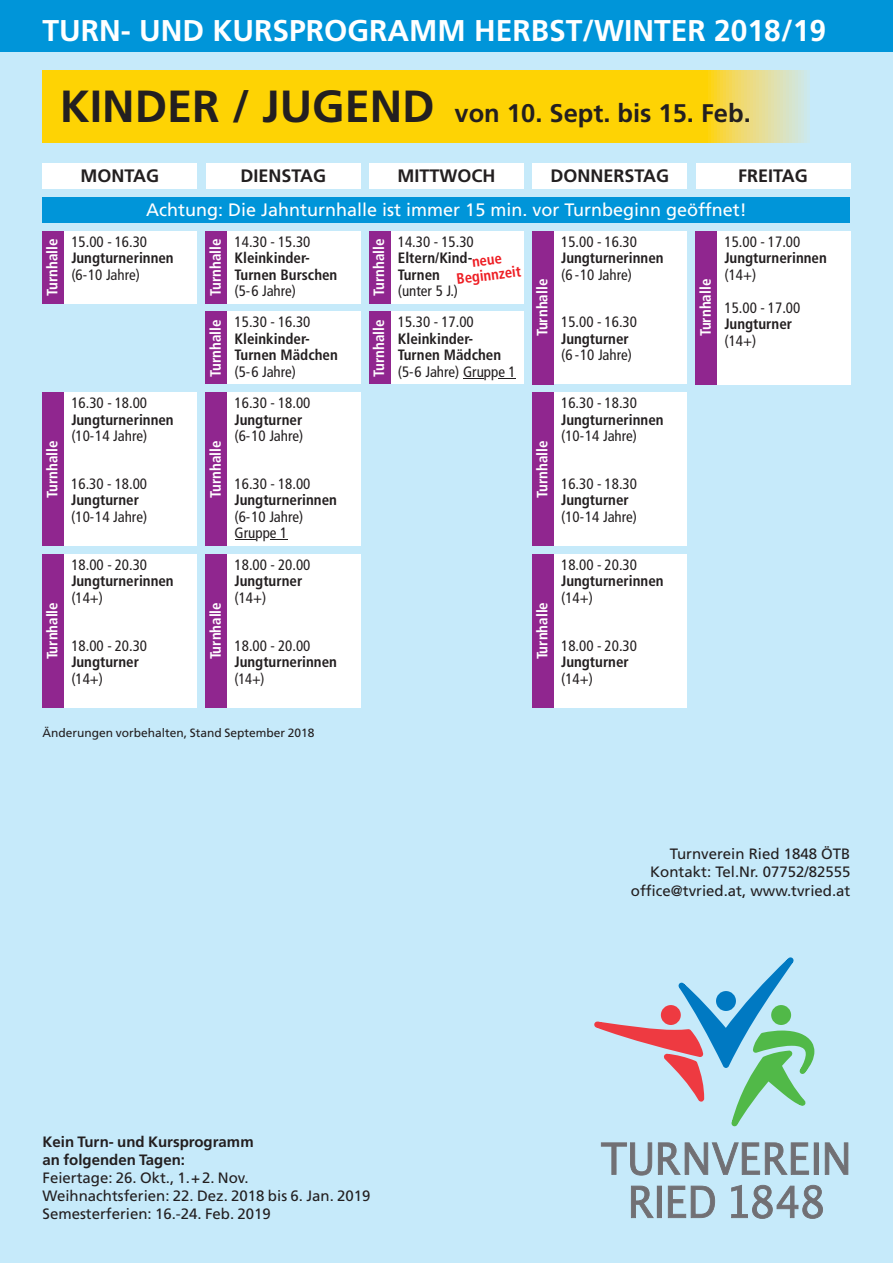
<style>
.page{position:relative;width:893px;height:1263px;background:#fff}
.page>*{position:absolute;margin:0;border:0;box-sizing:border-box;transform-origin:0 0}
.t1{font:700 30px "Frutiger";color:#fff}
.t2{font:700 25.5px "Frutiger";color:#231f20}
.t3{font:18px "Frutiger";color:#fff}
.t4{font:700 18px "Frutiger";color:#231f20}
.t5{font:condensed 15px/16.5px "Frutiger";color:#231f20}
.t6{font:700 condensed 15px/16.5px "Frutiger";color:#231f20}
.t7{font:15px/18px "Frutiger";color:#231f20;text-align:right}
.t8{font:700 condensed 15px "Frutiger";color:#fff}
.t9{font:700 15px/18px "Frutiger";color:#231f20}
.t10{font:700 condensed 15px/15px "Frutiger";color:#ee1d23;text-align:center}
.t11{font:condensed 15px "Frutiger";color:#231f20;scale:.96 1}
.t12{font:12px "Frutiger";color:#231f20}
.s1{font-size:45px}
</style>
<div class="page">
<div style="left:0;top:51px;width:893px;height:1212px;background:#c6eafa"></div>
<div style="left:0;top:0;width:893px;height:51px;background:#0095d9"></div>
<svg style="left:43px;top:70px;width:766px;height:72px"></svg>
<div style="left:43px;top:164px;width:154px;height:25px;background:#fff"></div>
<div style="left:206px;top:164px;width:155px;height:25px;background:#fff"></div>
<div style="left:369px;top:164px;width:155px;height:25px;background:#fff"></div>
<div style="left:532px;top:164px;width:155px;height:25px;background:#fff"></div>
<div style="left:696px;top:164px;width:154px;height:25px;background:#fff"></div>
<div style="left:206px;top:473px;width:155px;height:73px;background:#fff"></div>
<div style="left:206px;top:393px;width:155px;height:88px;background:#fff"></div>
<div style="left:206px;top:393px;width:21px;height:153px;background:#90268f"></div>
<div style="left:43px;top:554px;width:154px;height:92px;background:#fff"></div>
<div style="left:43px;top:635px;width:154px;height:72px;background:#fff"></div>
<div style="left:43px;top:554px;width:21px;height:153px;background:#90268f"></div>
<div style="left:206px;top:554px;width:155px;height:88px;background:#fff"></div>
<div style="left:206px;top:635px;width:155px;height:72px;background:#fff"></div>
<div style="left:206px;top:554px;width:21px;height:153px;background:#90268f"></div>
<div style="left:43px;top:231px;width:154px;height:72px;background:#fff"></div>
<div style="left:43px;top:231px;width:21px;height:72px;background:#90268f"></div>
<div style="left:532px;top:393px;width:155px;height:153px;background:#fff"></div>
<div style="left:532px;top:393px;width:22px;height:153px;background:#90268f"></div>
<div style="left:532px;top:231px;width:155px;height:91px;background:#fff"></div>
<div style="left:532px;top:312px;width:155px;height:72px;background:#fff"></div>
<div style="left:532px;top:231px;width:22px;height:153px;background:#90268f"></div>
<div style="left:43px;top:197px;width:807px;height:26px;background:#0095d9"></div>
<div style="left:206px;top:231px;width:155px;height:72px;background:#fff"></div>
<div style="left:206px;top:231px;width:21px;height:72px;background:#90268f"></div>
<div style="left:206px;top:312px;width:155px;height:72px;background:#fff"></div>
<div style="left:206px;top:312px;width:21px;height:72px;background:#90268f"></div>
<div style="left:532px;top:554px;width:155px;height:153px;background:#fff"></div>
<div style="left:532px;top:554px;width:22px;height:153px;background:#90268f"></div>
<div style="left:696px;top:231px;width:154px;height:153px;background:#fff"></div>
<div style="left:696px;top:231px;width:21px;height:153px;background:#90268f"></div>
<div style="left:43px;top:393px;width:154px;height:153px;background:#fff"></div>
<div style="left:43px;top:393px;width:21px;height:153px;background:#90268f"></div>
<svg style="left:601px;top:1142px;width:51px;height:33px"></svg>
<svg style="left:658px;top:1142px;width:161px;height:33px"></svg>
<svg style="left:825px;top:1142px;width:23px;height:33px"></svg>
<svg style="left:631px;top:1186px;width:31px;height:32px"></svg>
<svg style="left:668px;top:1186px;width:47px;height:32px"></svg>
<svg style="left:731px;top:1185px;width:92px;height:34px"></svg>
<svg style="left:594px;top:957px;width:221px;height:170px"></svg>
<div style="left:369px;top:231px;width:155px;height:72px;background:#fff"></div>
<div style="left:369px;top:231px;width:21px;height:72px;background:#90268f"></div>
<div style="left:369px;top:312px;width:155px;height:72px;background:#fff"></div>
<svg style="left:463px;top:378px;width:21px;height:1px"></svg>
<svg style="left:498px;top:378px;width:18px;height:1px"></svg>
<div style="left:369px;top:312px;width:21px;height:72px;background:#90268f"></div>
<h1 class="t1" style="left:43px;top:13px;width:785px">TURN- UND KURSPROGRAMM HERBST/WINTER 2018/19</h1>
<h2 class="t2" style="left:60px;top:98px;width:692px"><span class="s1">KINDER / JUGEND</span> von 10. Sept. bis 15. Feb.</h2>
<p class="t8" style="left:43px;top:296px;width:59px;rotate:-90deg">Turnhalle</p>
<p class="t8" style="left:43px;top:498px;width:59px;rotate:-90deg">Turnhalle</p>
<p class="t8" style="left:43px;top:659px;width:59px;rotate:-90deg">Turnhalle</p>
<p class="t4" style="left:81px;top:166px;width:80px">MONTAG</p>
<p class="t4" style="left:240px;top:166px;width:87px">DIENSTAG</p>
<p class="t4" style="left:397px;top:166px;width:100px">MITTWOCH</p>
<p class="t4" style="left:550px;top:166px;width:120px">DONNERSTAG</p>
<p class="t4" style="left:738px;top:166px;width:71px">FREITAG</p>
<p class="t3" style="left:146px;top:199px;width:602px">Achtung: Die Jahnturnhalle ist immer 15 min. vor Turnbeginn geöffnet!</p>
<p class="t5" style="left:235px;top:233px;width:77px">14.30 - 15.30</p>
<p class="t6" style="left:235px;top:250px;width:104px">Kleinkinder-<br>Turnen Burschen</p>
<p class="t5" style="left:398px;top:233px;width:77px">14.30 - 15.30</p>
<p class="t6" style="left:398px;top:250px;width:76px">Eltern/Kind-<br>Turnen</p>
<p class="t5" style="left:561px;top:233px;width:77px">15.00 - 16.30</p>
<p class="t6" style="left:561px;top:250px;width:104px">Jungturnerinnen</p>
<p class="t5" style="left:561px;top:266px;width:72px">(6 -10 Jahre)</p>
<p class="t5" style="left:561px;top:314px;width:77px">15.00 - 16.30</p>
<p class="t6" style="left:561px;top:330px;width:69px">Jungturner</p>
<p class="t5" style="left:561px;top:347px;width:72px">(6 -10 Jahre)</p>
<p class="t5" style="left:724px;top:233px;width:77px">15.00 - 17.00</p>
<p class="t6" style="left:724px;top:250px;width:104px">Jungturnerinnen</p>
<p class="t5" style="left:724px;top:266px;width:33px">(14+)</p>
<p class="t5" style="left:724px;top:299px;width:77px">15.00 - 17.00</p>
<p class="t6" style="left:724px;top:316px;width:69px">Jungturner</p>
<p class="t5" style="left:724px;top:332px;width:33px">(14+)</p>
<p class="t5" style="left:71px;top:233px;width:77px">15.00 - 16.30</p>
<p class="t6" style="left:71px;top:250px;width:104px">Jungturnerinnen</p>
<p class="t5" style="left:71px;top:266px;width:70px">(6-10 Jahre)</p>
<p class="t8" style="left:370px;top:296px;width:59px;rotate:-90deg">Turnhalle</p>
<p class="t8" style="left:207px;top:296px;width:59px;rotate:-90deg">Turnhalle</p>
<p class="t10" style="left:454px;top:257px;width:66px;rotate:-7deg">neue<br>Beginnzeit</p>
<p class="t5" style="left:398px;top:314px;width:77px">15.30 - 17.00</p>
<p class="t6" style="left:398px;top:330px;width:105px">Kleinkinder-<br>Turnen Mädchen</p>
<p class="t8" style="left:533px;top:336px;width:59px;rotate:-90deg">Turnhalle</p>
<p class="t8" style="left:697px;top:336px;width:59px;rotate:-90deg">Turnhalle</p>
<p class="t5" style="left:398px;top:283px;width:62px">(unter 5 J.)</p>
<p class="t5" style="left:235px;top:275px;width:77px;line-height:31.3px">(5-6 Jahre)<br>15.30 - 16.30</p>
<p class="t6" style="left:235px;top:330px;width:105px">Kleinkinder-<br>Turnen Mädchen</p>
<p class="t8" style="left:207px;top:377px;width:59px;rotate:-90deg">Turnhalle</p>
<p class="t8" style="left:370px;top:377px;width:59px;rotate:-90deg">Turnhalle</p>
<p class="t5" style="left:235px;top:363px;width:63px">(5-6 Jahre)</p>
<p class="t5" style="left:398px;top:363px;width:119px">(5-6 Jahre) Gruppe 1</p>
<p class="t5" style="left:71px;top:395px;width:77px">16.30 - 18.00</p>
<p class="t6" style="left:71px;top:411px;width:104px">Jungturnerinnen</p>
<p class="t5" style="left:71px;top:428px;width:77px">(10-14 Jahre)</p>
<p class="t5" style="left:71px;top:476px;width:77px">16.30 - 18.00</p>
<p class="t6" style="left:71px;top:492px;width:69px">Jungturner</p>
<p class="t5" style="left:71px;top:509px;width:77px">(10-14 Jahre)</p>
<p class="t5" style="left:71px;top:556px;width:77px">18.00 - 20.30</p>
<p class="t6" style="left:71px;top:573px;width:104px">Jungturnerinnen</p>
<p class="t5" style="left:71px;top:589px;width:33px">(14+)</p>
<p class="t5" style="left:71px;top:637px;width:77px">18.00 - 20.30</p>
<p class="t6" style="left:71px;top:654px;width:69px">Jungturner</p>
<p class="t5" style="left:71px;top:670px;width:33px">(14+)</p>
<p class="t8" style="left:207px;top:498px;width:59px;rotate:-90deg">Turnhalle</p>
<p class="t8" style="left:207px;top:659px;width:59px;rotate:-90deg">Turnhalle</p>
<p class="t5" style="left:235px;top:395px;width:77px">16.30 - 18.00</p>
<p class="t6" style="left:235px;top:411px;width:69px">Jungturner</p>
<p class="t5" style="left:235px;top:428px;width:70px">(6-10 Jahre)</p>
<p class="t5" style="left:235px;top:476px;width:77px">16.30 - 18.00</p>
<p class="t6" style="left:235px;top:492px;width:104px">Jungturnerinnen</p>
<p class="t5" style="left:235px;top:509px;width:70px">(6-10 Jahre)<br>Gruppe 1</p>
<p class="t5" style="left:235px;top:556px;width:77px">18.00 - 20.00</p>
<p class="t6" style="left:235px;top:573px;width:69px">Jungturner</p>
<p class="t5" style="left:235px;top:589px;width:33px">(14+)</p>
<p class="t5" style="left:235px;top:637px;width:77px">18.00 - 20.00</p>
<p class="t6" style="left:235px;top:654px;width:104px">Jungturnerinnen</p>
<p class="t11" style="left:235px;top:670px;width:33px">(14+)</p>
<p class="t8" style="left:533px;top:498px;width:59px;rotate:-90deg">Turnhalle</p>
<p class="t8" style="left:533px;top:659px;width:59px;rotate:-90deg">Turnhalle</p>
<p class="t5" style="left:561px;top:395px;width:77px">16.30 - 18.30</p>
<p class="t6" style="left:561px;top:411px;width:104px">Jungturnerinnen</p>
<p class="t5" style="left:561px;top:428px;width:77px">(10-14 Jahre)</p>
<p class="t5" style="left:561px;top:476px;width:77px">16.30 - 18.30</p>
<p class="t6" style="left:561px;top:492px;width:69px">Jungturner</p>
<p class="t5" style="left:561px;top:509px;width:77px">(10-14 Jahre)</p>
<p class="t5" style="left:561px;top:556px;width:77px">18.00 - 20.30</p>
<p class="t6" style="left:561px;top:573px;width:104px">Jungturnerinnen</p>
<p class="t5" style="left:561px;top:589px;width:33px">(14+)</p>
<p class="t5" style="left:561px;top:637px;width:77px">18.00 - 20.30</p>
<p class="t6" style="left:561px;top:654px;width:69px">Jungturner</p>
<p class="t5" style="left:561px;top:670px;width:33px">(14+)</p>
<p class="t12" style="left:43px;top:725px;width:274px">Änderungen vorbehalten, Stand September 2018</p>
<p class="t9" style="left:43px;top:1132px;width:213px">Kein Turn- und Kursprogramm an folgenden Tagen:</p>
<p class="t7" style="left:43px;top:1168px;width:329px;text-align:left">Feiertage: 26. Okt., 1.+ 2. Nov.<br>Weihnachtsferien: 22. Dez. 2018 bis 6. Jan. 2019<br>Semesterferien: 16.-24. Feb. 2019</p>
<p class="t7" style="left:650px;top:845px;width:202px">Turnverein Ried 1848 ÖTB<br>Kontakt: Tel.Nr. 07752/82555</p>
<p class="t7" style="left:631px;top:882px;width:221px">office@tvried.at, www.tvried.at</p>
</div>
